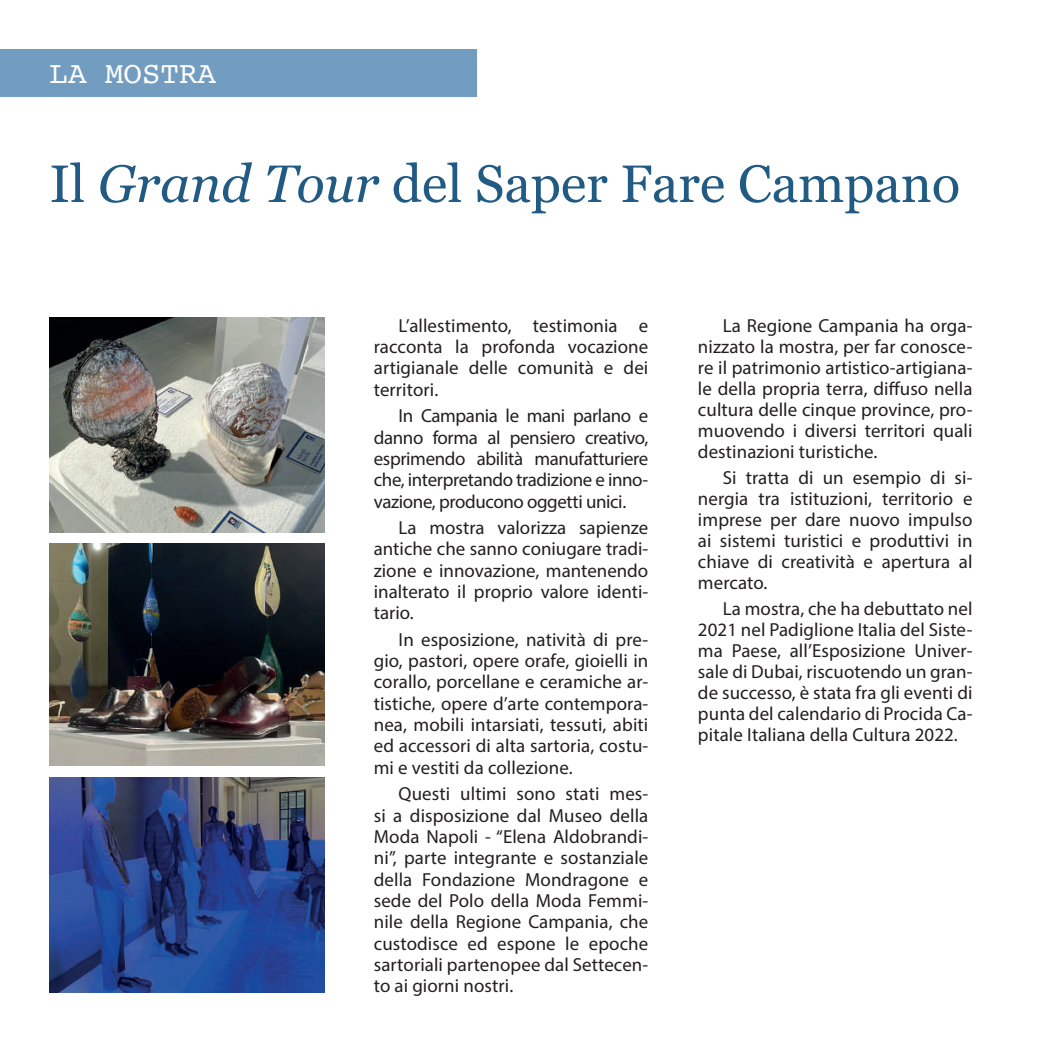
<style>
.page{position:relative;width:1042px;height:1042px;background:#fff}
.page>*{position:absolute;margin:0;border:0;box-sizing:border-box;transform-origin:0 0}
.t1{font:52.5px "Georgia";color:#215b84}
.t2{font:30.8px "Courier";color:#fff}
.t3{font:18.9px/21.3px "Myriad Pro";letter-spacing:.005em;color:#231f20;text-align:justify}
.s1{font-style:italic}
</style>
<div class="page">
<img style="left:50px;top:317px;width:274px;height:215px">
<img style="left:50px;top:544px;width:274px;height:222px">
<img style="left:50px;top:777px;width:274px;height:215px">
<div style="left:0;top:50px;width:477px;height:47px;background:#739dc0"></div>
<h2 class="t2" style="left:50px;top:49px;width:168px">LA MOSTRA</h2>
<h1 class="t1" style="left:50px;top:145px;width:912px">Il <span class="s1">Grand Tour</span> del Saper Fare Campano</h1>
<p class="t3" style="left:374px;top:314px;width:276px;text-indent:25px">L’allestimento, testimonia e racconta la profonda vocazione artigianale delle comunità e dei territori.</p>
<p class="t3" style="left:374px;top:405px;width:276px;text-indent:25px">In Campania le mani parlano e danno forma al pensiero creativo, esprimendo abilità manufatturiere che, interpretando tradizione e inno&shy;vazione, producono oggetti unici.</p>
<p class="t3" style="left:374px;top:516px;width:276px;text-indent:25px">La mostra valorizza sapienze antiche che sanno coniugare tradi&shy;zione e innovazione, mantenendo inalterato il proprio valore identi&shy;tario.</p>
<p class="t3" style="left:374px;top:628px;width:276px;text-indent:25px">In esposizione, natività di pre&shy;gio, pastori, opere orafe, gioielli in corallo, porcellane e ceramiche ar&shy;tistiche, opere d’arte contempora&shy;nea, mobili intarsiati, tessuti, abiti ed accessori di alta sartoria, costu&shy;mi e vestiti da collezione.</p>
<p class="t3" style="left:374px;top:783px;width:276px;text-indent:25px">Questi ultimi sono stati mes&shy;si a disposizione dal Museo della Moda Napoli - “Elena Aldobrandi&shy;ni”, parte integrante e sostanziale della Fondazione Mondragone e sede del Polo della Moda Femmi&shy;nile della Regione Campania, che custodisce ed espone le epoche sartoriali partenopee dal Settecen&shy;to ai giorni nostri.</p>
<p class="t3" style="left:698px;top:315px;width:276px;text-indent:25px">La Regione Campania ha orga&shy;nizzato la mostra, per far conosce&shy;re il patrimonio artistico-artigiana&shy;le della propria terra, diffuso nella cultura delle cinque province, pro&shy;muovendo i diversi territori quali destinazioni turistiche.</p>
<p class="t3" style="left:698px;top:466px;width:276px;text-indent:25px">Si tratta di un esempio di si&shy;nergia tra istituzioni, territorio e imprese per dare nuovo impulso ai sistemi turistici e produttivi in chiave di creatività e apertura al mercato.</p>
<p class="t3" style="left:698px;top:597px;width:276px;text-indent:25px">La mostra, che ha debuttato nel 2021 nel Padiglione Italia del Siste&shy;ma Paese, all’Esposizione Univer&shy;sale di Dubai, riscuotendo un gran&shy;de successo, è stata fra gli eventi di punta del calendario di Procida Ca&shy;pitale Italiana della Cultura 2022.</p>
</div>
